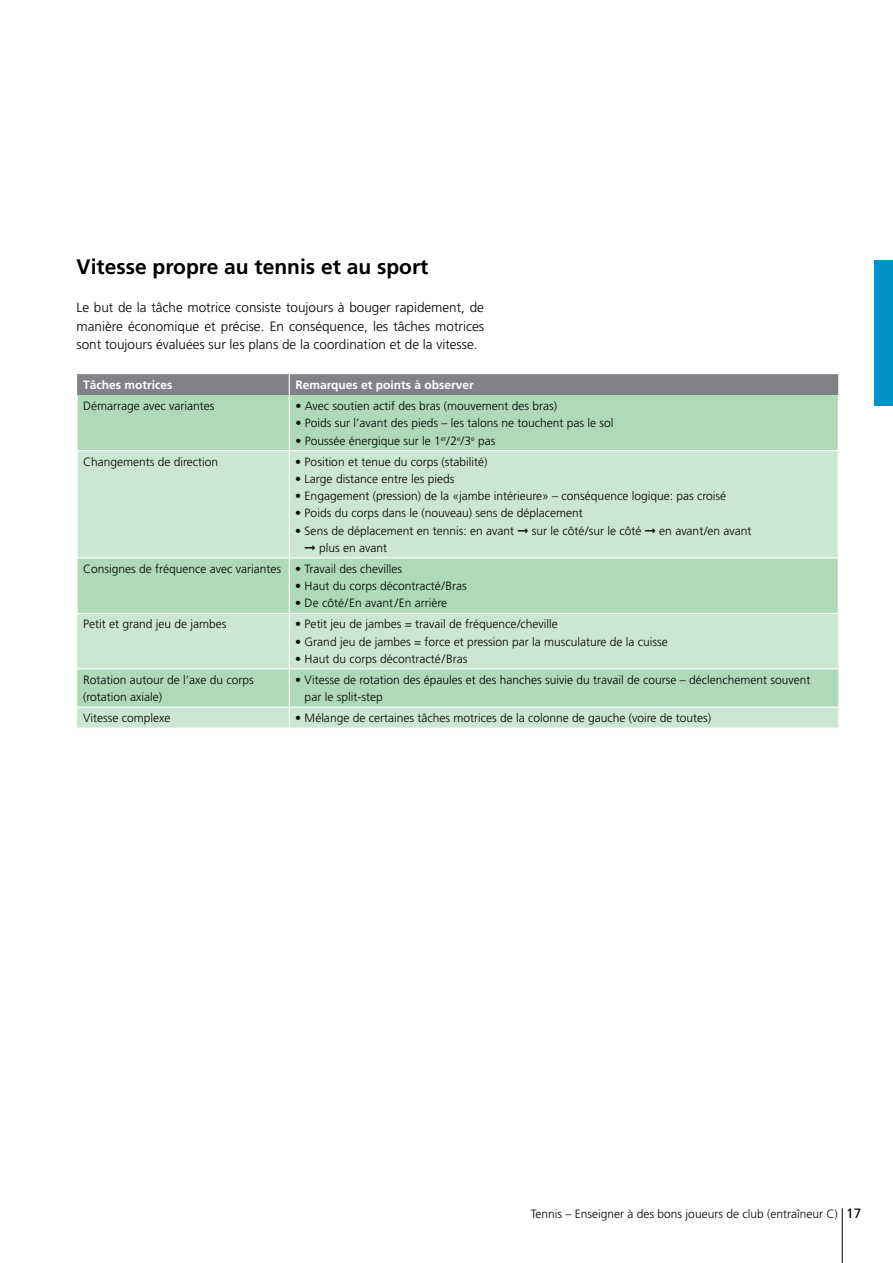
<style>
.page{position:relative;width:893px;height:1263px;background:#fff}
.page>*{position:absolute;margin:0;border:0;box-sizing:border-box;transform-origin:0 0}
.t1{font:700 21px "Frutiger LT";color:#000}
.t2{font:300 13.5px/18.8px "Frutiger LT";color:#000;text-align:justify}
.t3{font:300 12px/17.2px "Frutiger LT";color:#000}
.t4{font:700 12px "Frutiger LT";color:#fff}
.s1{font-weight:400;font-size:13.5px}
</style>
<div class="page">
<hr style="left:842px;top:1208px;width:1px;height:55px;background:#000">
<div style="left:874px;top:260px;width:19px;height:146px;background:#0092c8"></div>
<div style="left:78px;top:395px;width:760px;height:55px;background:#afdab7"></div>
<svg style="left:77px;top:451px;width:761px;height:277px;background:#c2e2c8"></svg>
<hr style="left:289px;top:395px;width:1px;height:55px;background:#fff">
<hr style="left:77px;top:451px;width:1px;height:106px;background:#fff">
<hr style="left:289px;top:451px;width:1px;height:106px;background:#fff">
<hr style="left:77px;top:557px;width:212px;height:1px;background:#fff">
<hr style="left:77px;top:558px;width:1px;height:55px;background:#fff">
<hr style="left:289px;top:557px;width:550px;height:1px;background:#fff">
<hr style="left:289px;top:558px;width:1px;height:55px;background:#fff">
<hr style="left:77px;top:613px;width:212px;height:1px;background:#fff">
<hr style="left:289px;top:613px;width:550px;height:1px;background:#fff">
<hr style="left:289px;top:614px;width:1px;height:54px;background:#fff">
<hr style="left:77px;top:668px;width:212px;height:1px;background:#fff">
<hr style="left:289px;top:668px;width:549px;height:1px;background:#fff">
<hr style="left:289px;top:669px;width:1px;height:38px;background:#fff">
<hr style="left:77px;top:707px;width:212px;height:1px;background:#fff">
<hr style="left:289px;top:707px;width:549px;height:1px;background:#fff">
<svg style="left:289px;top:708px;width:1px;height:20px"></svg>
<div style="left:77px;top:374px;width:761px;height:21px;background:#808285"></div>
<h1 class="t1" style="left:77px;top:255px;width:353px">Vitesse propre au tennis et au sport</h1>
<p class="t2" style="left:77px;top:298px;width:409px">Le but de la tâche motrice consiste toujours à bouger rapidement, de manière économique et précise. En conséquence, les tâches motrices sont toujours évaluées sur les plans de la coordination et de la vitesse.</p>
<p class="t4" style="left:83px;top:378px;width:91px">Tâches motrices</p>
<p class="t4" style="left:295px;top:378px;width:180px">Remarques et points à observer</p>
<p class="t3" style="left:83px;top:397px;width:133px">Démarrage avec variantes</p>
<p class="t3" style="left:295px;top:397px;width:263px">• Avec soutien actif des bras (mouvement des bras)</p>
<p class="t3" style="left:295px;top:415px;width:320px">• Poids sur l’avant des pieds – les talons ne touchent pas le sol</p>
<p class="t3" style="left:295px;top:432px;width:201px">• Poussée énergique sur le 1<sup>er</sup>/2<sup>e</sup>/3<sup>e</sup> pas</p>
<p class="t3" style="left:83px;top:453px;width:137px">Changements de direction</p>
<p class="t3" style="left:295px;top:453px;width:194px">• Position et tenue du corps (stabilité)</p>
<p class="t3" style="left:295px;top:470px;width:161px">• Large distance entre les pieds</p>
<p class="t3" style="left:295px;top:487px;width:432px">• Engagement (pression) de la «jambe intérieure» – conséquence logique: pas croisé</p>
<p class="t3" style="left:295px;top:505px;width:289px">• Poids du corps dans le (nouveau) sens de déplacement</p>
<p class="t3" style="left:305px;top:522px;width:448px;text-indent:-9px">• Sens de déplacement en tennis: en avant ➞ sur le côté/sur le côté ➞ en avant/en avant ➞ plus en avant</p>
<p class="t3" style="left:83px;top:560px;width:321px">Consignes de fréquence avec variantes • Travail des chevilles</p>
<p class="t3" style="left:295px;top:577px;width:173px">• Haut du corps décontracté/Bras</p>
<p class="t3" style="left:295px;top:595px;width:153px">• De côté/En avant/En arrière</p>
<p class="t3" style="left:83px;top:616px;width:145px">Petit et grand jeu de jambes</p>
<p class="t3" style="left:295px;top:616px;width:264px">• Petit jeu de jambes = travail de fréquence/cheville</p>
<p class="t3" style="left:295px;top:633px;width:374px">• Grand jeu de jambes = force et pression par la musculature de la cuisse</p>
<p class="t3" style="left:295px;top:650px;width:174px">• Haut du corps décontracté/Bras</p>
<p class="t3" style="left:83px;top:671px;width:172px">Rotation autour de l’axe du corps (rotation axiale)</p>
<p class="t3" style="left:305px;top:671px;width:507px;text-indent:-9px">• Vitesse de rotation des épaules et des hanches suivie du travail de course – déclenchement souvent par le split-step</p>
<p class="t3" style="left:83px;top:709px;width:89px">Vitesse complexe</p>
<p class="t3" style="left:295px;top:709px;width:417px">• Mélange de certaines tâches motrices de la colonne de gauche (voire de toutes)</p>
<p class="t3" style="left:531px;top:1206px;width:332px">Tennis – Enseigner à des bons joueurs de club (entraîneur C) <span class="s1">17</span></p>
</div>
